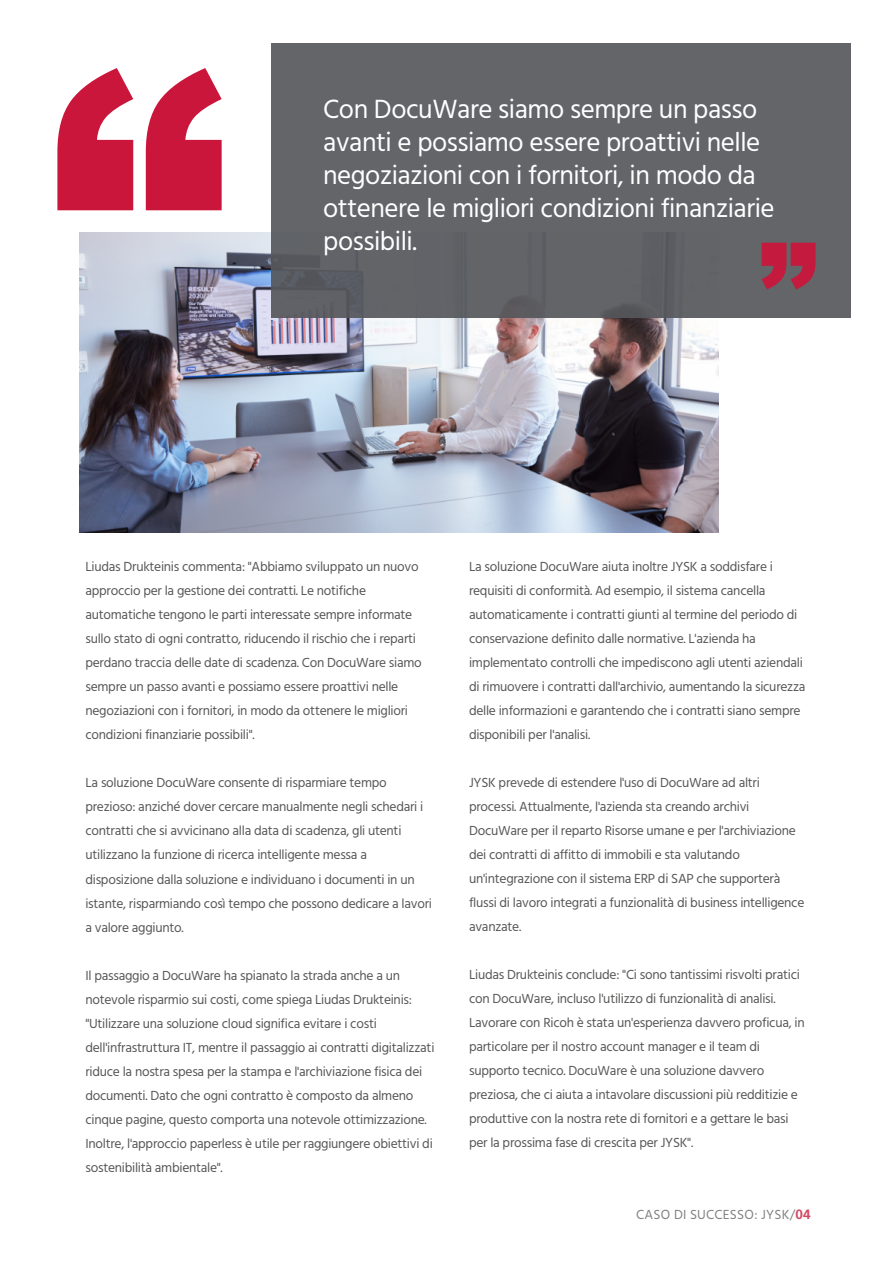
<style>
.page{position:relative;width:893px;height:1263px;background:#fff}
.page>*{position:absolute;margin:0;border:0;box-sizing:border-box;transform-origin:0 0}
.t1{font:27px/33px "Hind";letter-spacing:-.015em;color:#fff}
.t2{font:13.5px/24px "Hind";letter-spacing:-.02em;color:#575756}
.t3{font:13.5px "Hind";letter-spacing:.02em;color:#808080}
.s1{font-family:"Frutiger";font-weight:700;color:#d44562}
</style>
<div class="page">
<img style="left:80px;top:232px;width:639px;height:300px">
<svg style="left:57px;top:68px;width:165px;height:142px"></svg>
<div style="left:271px;top:43px;width:579px;height:275px;background:#636569"></div>
<svg style="left:762px;top:243px;width:54px;height:46px"></svg>
<h1 class="t1" style="left:323px;top:94px;width:453px">Con DocuWare siamo sempre un passo avanti e possiamo essere proattivi nelle negoziazioni con i fornitori, in modo da ottenere le migliori condizioni finanziarie possibili.</h1>
<p class="t2" style="left:85px;top:555px;width:338px">Liudas Drukteinis commenta: "Abbiamo sviluppato un nuovo approccio per la gestione dei contratti. Le notifiche automatiche tengono le parti interessate sempre informate sullo stato di ogni contratto, riducendo il rischio che i reparti perdano traccia delle date di scadenza. Con DocuWare siamo sempre un passo avanti e possiamo essere proattivi nelle negoziazioni con i fornitori, in modo da ottenere le migliori condizioni finanziarie possibili".</p>
<p class="t2" style="left:85px;top:771px;width:348px">La soluzione DocuWare consente di risparmiare tempo prezioso: anziché dover cercare manualmente negli schedari i contratti che si avvicinano alla data di scadenza, gli utenti utilizzano la funzione di ricerca intelligente messa a disposizione dalla soluzione e individuano i documenti in un istante, risparmiando così tempo che possono dedicare a lavori a valore aggiunto.</p>
<p class="t2" style="left:85px;top:964px;width:351px">Il passaggio a DocuWare ha spianato la strada anche a un notevole risparmio sui costi, come spiega Liudas Drukteinis: "Utilizzare una soluzione cloud significa evitare i costi dell'infrastruttura IT, mentre il passaggio ai contratti digitalizzati riduce la nostra spesa per la stampa e l'archiviazione fisica dei documenti. Dato che ogni contratto è composto da almeno cinque pagine, questo comporta una notevole ottimizzazione.<br>Inoltre, l'approccio paperless è utile per raggiungere obiettivi di sostenibilità ambientale".</p>
<p class="t2" style="left:469px;top:555px;width:338px">La soluzione DocuWare aiuta inoltre JYSK a soddisfare i requisiti di conformità. Ad esempio, il sistema cancella automaticamente i contratti giunti al termine del periodo di conservazione definito dalle normative. L'azienda ha implementato controlli che impediscono agli utenti aziendali di rimuovere i contratti dall'archivio, aumentando la sicurezza delle informazioni e garantendo che i contratti siano sempre disponibili per l'analisi.</p>
<p class="t2" style="left:469px;top:771px;width:337px">JYSK prevede di estendere l'uso di DocuWare ad altri processi. Attualmente, l'azienda sta creando archivi DocuWare per il reparto Risorse umane e per l'archiviazione dei contratti di affitto di immobili e sta valutando un'integrazione con il sistema ERP di SAP che supporterà flussi di lavoro integrati a funzionalità di business intelligence avanzate.</p>
<p class="t2" style="left:469px;top:963px;width:337px">Liudas Drukteinis conclude: "Ci sono tantissimi risvolti pratici con DocuWare, incluso l'utilizzo di funzionalità di analisi.<br>Lavorare con Ricoh è stata un'esperienza davvero proficua, in particolare per il nostro account manager e il team di supporto tecnico. DocuWare è una soluzione davvero preziosa, che ci aiuta a intavolare discussioni più redditizie e produttive con la nostra rete di fornitori e a gettare le basi per la prossima fase di crescita per JYSK".</p>
<p class="t3" style="left:636px;top:1205px;width:176px">CASO DI SUCCESSO: JYSK/<span class="s1">04</span></p>
</div>
